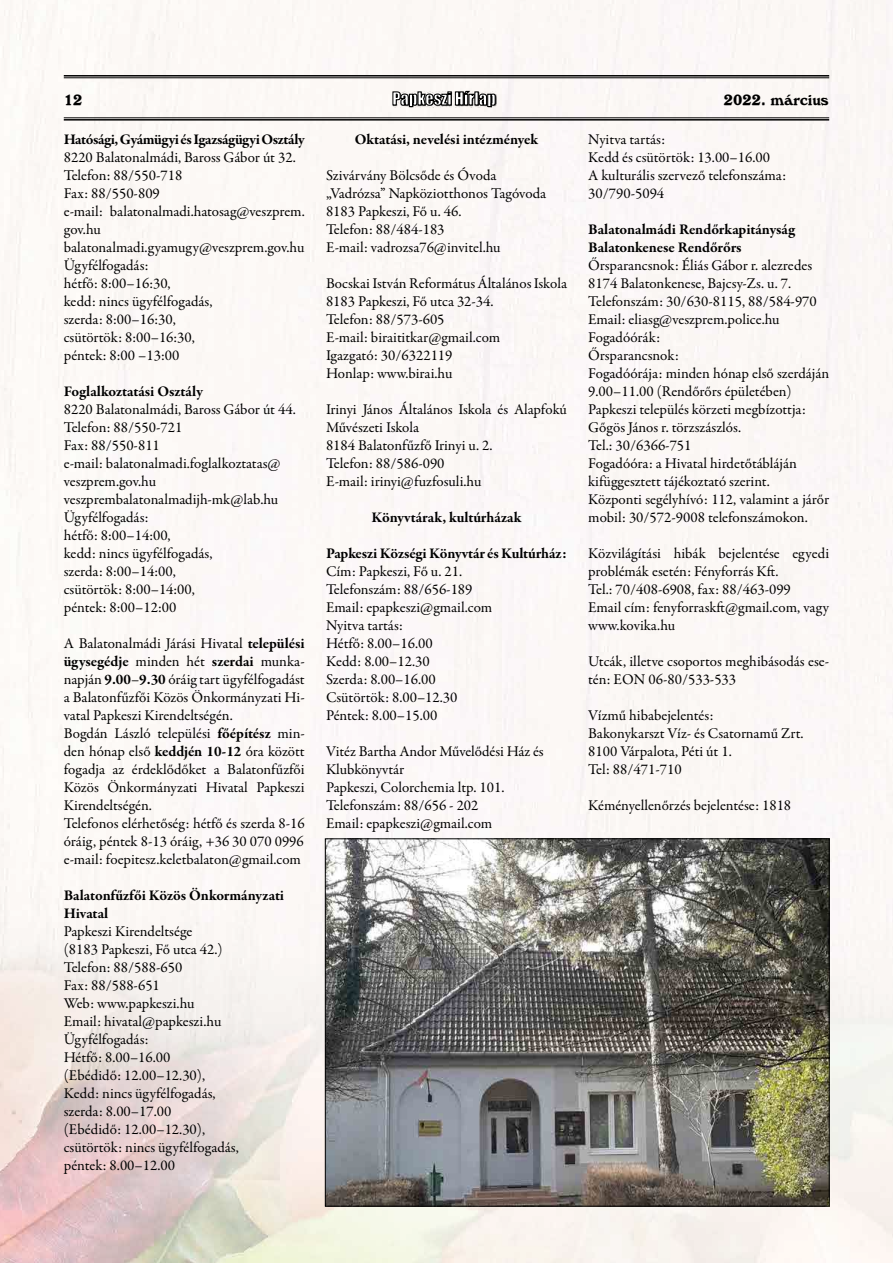
<style>
.page{position:relative;width:893px;height:1263px;background:#fff}
.page>*{position:absolute;margin:0;border:0;box-sizing:border-box;transform-origin:0 0}
.t1{font:16.5px "Impact";color:#fff}
.t2{font:15px/18px "Garamond Premr Pro";color:#000}
.t3{font:700 15px/18px "Garamond Premr Pro";letter-spacing:-.005em;color:#000}
.t4{font:700 15px "Garamond Premr Pro";letter-spacing:-.025em;color:#000}
.t5{font:15px "Windsor HU Normal";color:#000}
.s1{font-weight:700}
</style>
<div class="page">
<img style="left:0;top:0;width:893px;height:1263px">
<hr style="left:64px;top:78px;width:765px;height:1px;background:#000">
<hr style="left:64px;top:75px;width:765px;height:2px;background:#000">
<hr style="left:64px;top:119px;width:765px;height:2px;background:#000">
<hr style="left:64px;top:118px;width:765px;height:1px;background:#000">
<svg style="left:393px;top:107px;width:103px;height:1px"></svg>
<svg style="left:393px;top:91px;width:103px;height:16px;background:#434241"></svg>
<img style="left:327px;top:841px;width:500px;height:363px">
<p class="t5" style="left:64px;top:91px;width:20px">12</p>
<p class="t1" style="left:392px;top:86px;width:105px">Papkeszi Hírlap</p>
<p class="t5" style="left:724px;top:91px;width:107px">2022. március</p>
<p class="t4" style="left:64px;top:130px;width:242px">Hatósági, Gyámügyi és Igazságügyi Osztály</p>
<p class="t2" style="left:64px;top:149px;width:242px">8220 Balatonalmádi, Baross Gábor út 32.<br>Telefon: 88/550-718<br>Fax: 88/550-809<br>e-mail: balatonalmadi.hatosag@veszprem. gov.hu balatonalmadi.gyamugy@veszprem.gov.hu<br>Ügyfélfogadás:<br>hétfő: 8:00–16:30,<br>kedd: nincs ügyfélfogadás,<br>szerda: 8:00–16:30,<br>csütörtök: 8:00–16:30,<br>péntek: 8:00 –13:00</p>
<p class="t3" style="left:64px;top:382px;width:141px">Foglalkoztatási Osztály</p>
<p class="t2" style="left:64px;top:401px;width:233px">8220 Balatonalmádi, Baross Gábor út 44.<br>Telefon: 88/550-721<br>Fax: 88/550-811<br>e-mail: balatonalmadi.foglalkoztatas@ veszprem.gov.hu veszprembalatonalmadijh-mk@lab.hu<br>Ügyfélfogadás:<br>hétfő: 8:00–14:00,<br>kedd: nincs ügyfélfogadás,<br>szerda: 8:00–14:00,<br>csütörtök: 8:00–14:00,<br>péntek: 8:00–12:00</p>
<p class="t2" style="left:64px;top:635px;width:242px">A Balatonalmádi Járási Hivatal <span class="s1">települési ügysegédje</span> minden hét <span class="s1">szerdai</span> munka&shy;napján <span class="s1">9.00</span>–<span class="s1">9.30</span> óráig tart ügyfélfogadást a Balatonfűzfői Közös Önkormányzati Hi&shy;vatal Papkeszi Kirendeltségén.<br>Bogdán László települési <span class="s1">főépítész</span> min&shy;den hónap első <span class="s1">keddjén 10-12</span> óra között fogadja az érdeklődőket a Balatonfűzfői Közös Önkormányzati Hivatal Papkeszi Kirendeltségén.<br>Telefonos elérhetőség: hétfő és szerda 8-16 óráig, péntek 8-13 óráig, +36 30 070 0996 e-mail: foepitesz.keletbalaton@gmail.com</p>
<p class="t3" style="left:64px;top:886px;width:222px">Balatonfűzfői Közös Önkormányzati<br>Hivatal</p>
<p class="t2" style="left:64px;top:923px;width:176px">Papkeszi Kirendeltsége<br>(8183 Papkeszi, Fő utca 42.)<br>Telefon: 88/588-650<br>Fax: 88/588-651<br>Web: www.papkeszi.hu<br>Email: hivatal@papkeszi.hu<br>Ügyfélfogadás:<br>Hétfő: 8.00–16.00<br>(Ebédidő: 12.00–12.30),<br>Kedd: nincs ügyfélfogadás, szerda: 8.00–17.00<br>(Ebédidő: 12.00–12.30), csütörtök: nincs ügyfélfogadás, péntek: 8.00–12.00</p>
<p class="t3" style="left:355px;top:130px;width:185px">Oktatási, nevelési intézmények</p>
<p class="t2" style="left:326px;top:167px;width:222px">Szivárvány Bölcsőde és Óvoda „Vadrózsa” Napköziotthonos Tagóvoda<br>8183 Papkeszi, Fő u. 46.<br>Telefon: 88/484-183<br>E-mail: vadrozsa76@invitel.hu</p>
<p class="t2" style="left:326px;top:275px;width:243px">Bocskai István Református Általános Iskola<br>8183 Papkeszi, Fő utca 32-34.<br>Telefon: 88/573-605<br>E-mail: biraititkar@gmail.com<br>Igazgató: 30/6322119<br>Honlap: www.birai.hu</p>
<p class="t2" style="left:326px;top:401px;width:242px">Irinyi János Általános Iskola és Alapfokú<br>Művészeti Iskola<br>8184 Balatonfűzfő Irinyi u. 2.<br>Telefon: 88/586-090<br>E-mail: irinyi@fuzfosuli.hu</p>
<p class="t3" style="left:371px;top:508px;width:152px">Könyvtárak, kultúrházak</p>
<p class="t3" style="left:326px;top:544px;width:242px">Papkeszi Községi Könyvtár és Kultúrház:</p>
<p class="t2" style="left:326px;top:563px;width:168px">Cím: Papkeszi, Fő u. 21.<br>Telefonszám: 88/656-189<br>Email: epapkeszi@gmail.com<br>Nyitva tartás:<br>Hétfő: 8.00–16.00<br>Kedd: 8.00–12.30<br>Szerda: 8.00–16.00<br>Csütörtök: 8.00–12.30<br>Péntek: 8.00–15.00</p>
<p class="t2" style="left:326px;top:743px;width:219px">Vitéz Bartha Andor Művelődési Ház és<br>Klubkönyvtár<br>Papkeszi, Colorchemia ltp. 101.<br>Telefonszám: 88/656 - 202<br>Email: epapkeszi@gmail.com</p>
<p class="t2" style="left:588px;top:131px;width:199px">Nyitva tartás:<br>Kedd és csütörtök: 13.00–16.00<br>A kulturális szervező telefonszáma:<br>30/790-5094</p>
<p class="t3" style="left:588px;top:220px;width:208px">Balatonalmádi Rendőrkapitányság<br>Balatonkenese Rendőrőrs</p>
<p class="t2" style="left:588px;top:257px;width:242px">Őrsparancsnok: Éliás Gábor r. alezredes 8174 Balatonkenese, Bajcsy-Zs. u. 7.<br>Telefonszám: 30/630-8115, 88/584-970<br>Email: eliasg@veszprem.police.hu Fogadóórák:<br>Őrsparancsnok:<br>Fogadóórája: minden hónap első szerdáján 9.00–11.00 (Rendőrőrs épületében)<br>Papkeszi település körzeti megbízottja:<br>Gőgös János r. törzszászlós.<br>Tel.: 30/6366-751<br>Fogadóóra: a Hivatal hirdetőtábláján kifüggesztett tájékoztató szerint.<br>Központi segélyhívó: 112, valamint a járőr mobil: 30/572-9008 telefonszámokon.</p>
<p class="t2" style="left:588px;top:545px;width:243px">Közvilágítási hibák bejelentése egyedi problémák esetén: Fényforrás Kft.<br>Tel.: 70/408-6908, fax: 88/463-099<br>Email cím: fenyforraskft@gmail.com, vagy www.kovika.hu</p>
<p class="t2" style="left:588px;top:653px;width:242px">Utcák, illetve csoportos meghibásodás ese&shy;tén: EON 06-80/533-533</p>
<p class="t2" style="left:588px;top:707px;width:217px">Vízmű hibabejelentés:<br>Bakonykarszt Víz- és Csatornamű Zrt.<br>8100 Várpalota, Péti út 1.<br>Tel: 88/471-710</p>
<p class="t2" style="left:588px;top:797px;width:205px">Kéményellenőrzés bejelentése: 1818</p>
</div>
